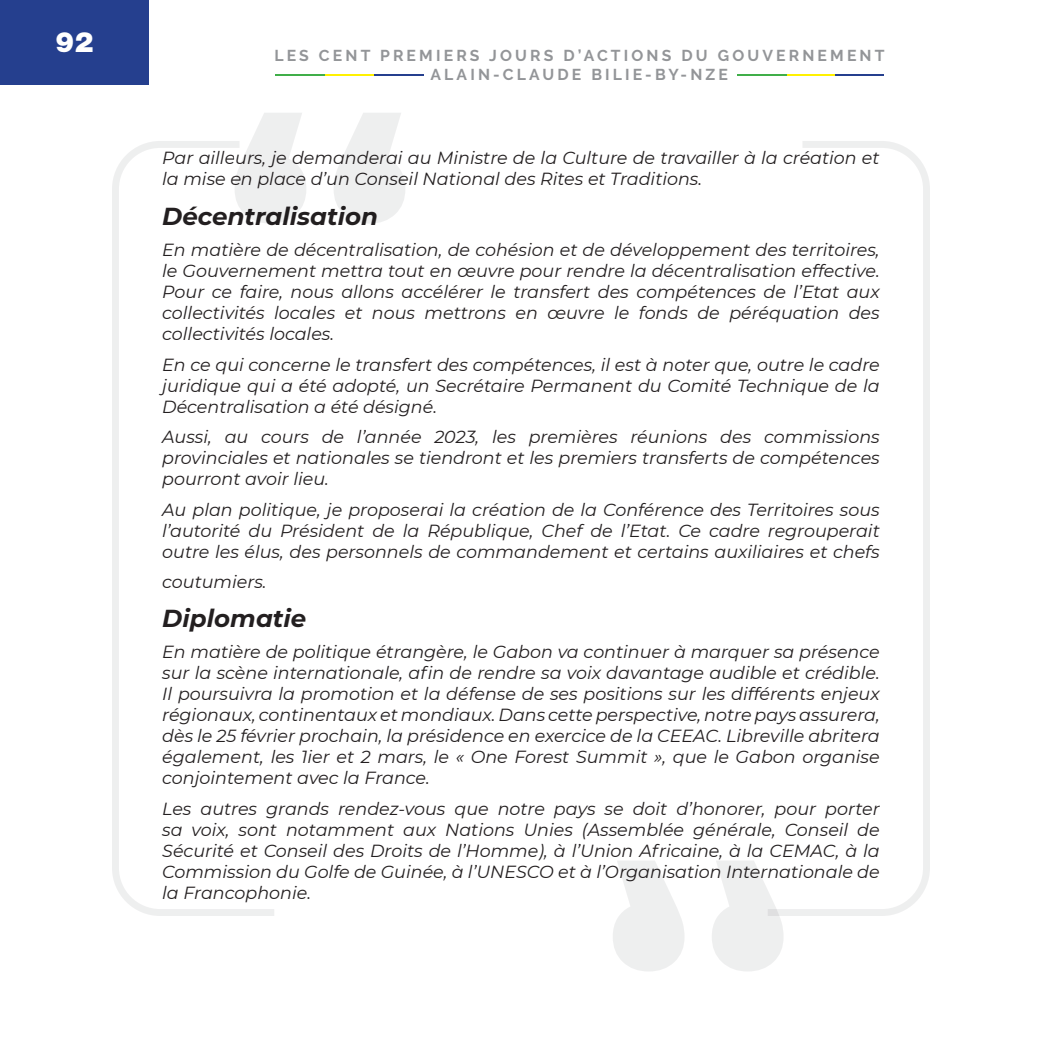
<style>
.page{position:relative;width:1042px;height:1042px;background:#fff}
.page>*{position:absolute;margin:0;border:0;box-sizing:border-box;transform-origin:0 0}
.t1{font:900 28px "Helvetica Neue LT Std";color:#fff}
.t2{font:italic 700 24.5px "Montserrat";color:#231f20}
.t3{font:italic 17.5px/21px "Montserrat";color:#231f20;text-align:justify}
.t4{font:700 15.75px/18.9px "Raleway";letter-spacing:.2em;color:#939598;text-align:center}
</style>
<div class="page">
<div style="left:0;top:0;width:149px;height:84px;background:#253f8e"></div>
<hr style="left:275px;top:74px;width:50px;height:2px;background:#40ae49">
<hr style="left:325px;top:74px;width:50px;height:2px;background:#fff101">
<hr style="left:375px;top:74px;width:49px;height:2px;background:#253f8e">
<hr style="left:737px;top:74px;width:50px;height:2px;background:#40ae49">
<hr style="left:787px;top:74px;width:48px;height:2px;background:#fff101">
<hr style="left:835px;top:74px;width:49px;height:2px;background:#253f8e">
<svg style="left:112px;top:141px;width:162px;height:775px"></svg>
<svg style="left:783px;top:141px;width:147px;height:775px"></svg>
<svg style="left:235px;top:113px;width:170px;height:111px"></svg>
<svg style="left:613px;top:861px;width:170px;height:110px"></svg>
<h1 class="t1" style="left:55px;top:25px;width:39px">92</h1>
<p class="t4" style="left:274px;top:46px;width:611px">LES CENT PREMIERS JOURS D’ACTIONS DU GOUVERNEMENT<br>ALAIN-CLAUDE BILIE-BY-NZE</p>
<p class="t3" style="left:162px;top:147px;width:719px">Par ailleurs, je demanderai au Ministre de la Culture de travailler à la création et la mise en place d’un Conseil National des Rites et Traditions.</p>
<p class="t2" style="left:162px;top:198px;width:217px">Décentralisation</p>
<p class="t3" style="left:162px;top:238px;width:719px">En matière de décentralisation, de cohésion et de développement des territoires, le Gouvernement mettra tout en œuvre pour rendre la décentralisation effective.<br>Pour ce faire, nous allons accélérer le transfert des compétences de l’Etat aux collectivités locales et nous mettrons en œuvre le fonds de péréquation des collectivités locales.</p>
<p class="t3" style="left:162px;top:353px;width:719px">En ce qui concerne le transfert des compétences, il est à noter que, outre le cadre juridique qui a été adopté, un Secrétaire Permanent du Comité Technique de la Décentralisation a été désigné.</p>
<p class="t3" style="left:162px;top:426px;width:719px">Aussi, au cours de l’année 2023, les premières réunions des commissions provinciales et nationales se tiendront et les premiers transferts de compétences pourront avoir lieu.</p>
<p class="t3" style="left:162px;top:499px;width:719px">Au plan politique, je proposerai la création de la Conférence des Territoires sous l’autorité du Président de la République, Chef de l’Etat. Ce cadre regrouperait outre les élus, des personnels de commandement et certains auxiliaires et chefs</p>
<p class="t3" style="left:162px;top:570px;width:106px">coutumiers.</p>
<p class="t2" style="left:162px;top:601px;width:146px">Diplomatie</p>
<p class="t3" style="left:162px;top:641px;width:719px">En matière de politique étrangère, le Gabon va continuer à marquer sa présence sur la scène internationale, afin de rendre sa voix davantage audible et crédible.<br>Il poursuivra la promotion et la défense de ses positions sur les différents enjeux régionaux, continentaux et mondiaux. Dans cette perspective, notre pays assurera, dès le 25 février prochain, la présidence en exercice de la CEEAC. Libreville abritera également, les 1ier et 2 mars, le « One Forest Summit », que le Gabon organise conjointement avec la France.</p>
<p class="t3" style="left:162px;top:798px;width:719px">Les autres grands rendez-vous que notre pays se doit d’honorer, pour porter sa voix, sont notamment aux Nations Unies (Assemblée générale, Conseil de Sécurité et Conseil des Droits de l’Homme), à l’Union Africaine, à la CEMAC, à la Commission du Golfe de Guinée, à l’UNESCO et à l’Organisation Internationale de la Francophonie.</p>
</div>
